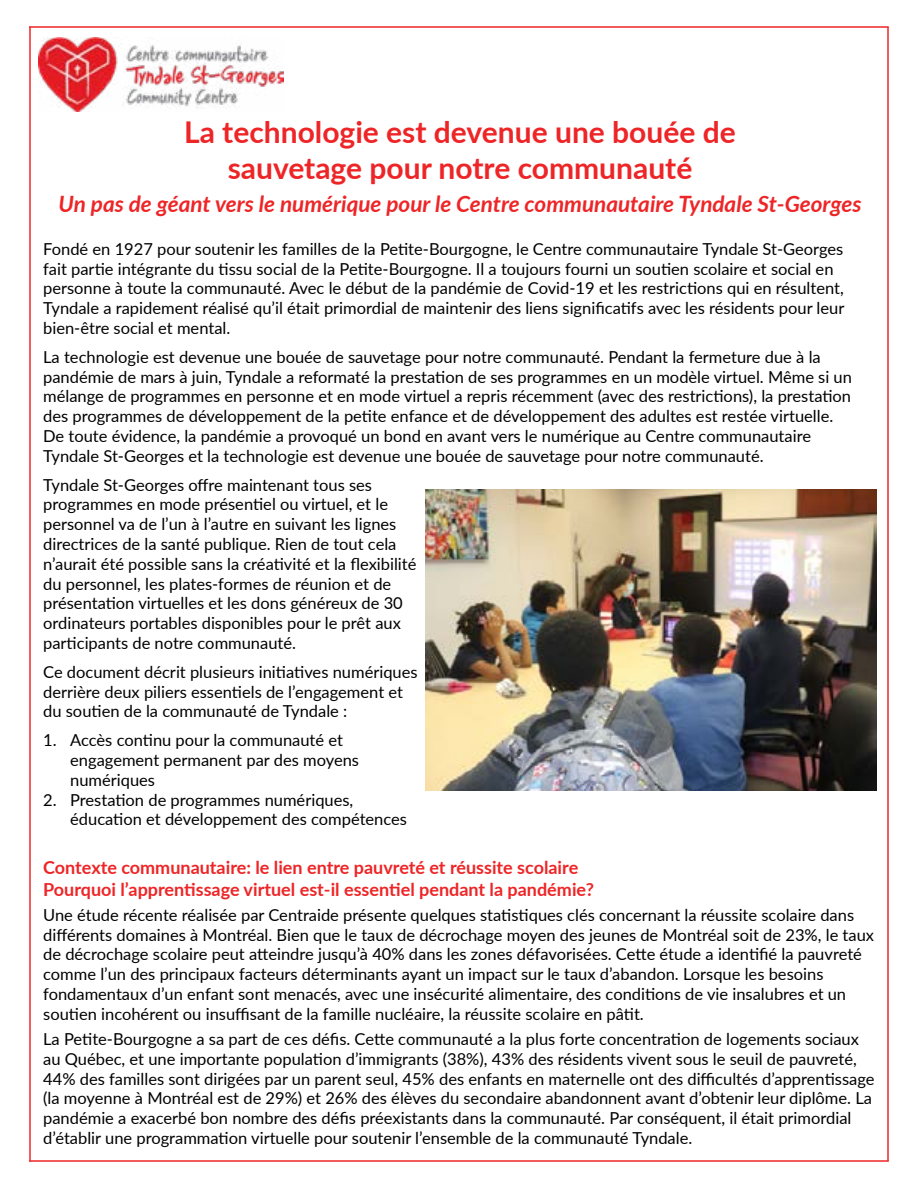
<style>
.page{position:relative;width:918px;height:1188px;background:#fff}
.page>*{position:absolute;margin:0;border:0;box-sizing:border-box;transform-origin:0 0}
.t1{font:700 30px/36px "Lato";color:#ee2527;text-align:center}
.t2{font:italic 700 22.5px "Lato";color:#ee2527}
.t3{font:700 18px/21.6px "Lato";color:#ee2527}
.t4{font:16.5px/19.8px "Lato";color:#000}
</style>
<div class="page">
<hr style="left:29px;top:26px;width:860px;height:2px;background:#ee2527">
<hr style="left:29px;top:1160px;width:860px;height:2px;background:#ee2527">
<hr style="left:887px;top:27px;width:2px;height:1134px;background:#ee2a29">
<hr style="left:29px;top:26px;width:2px;height:1136px;background:#ee2a29">
<img style="left:426px;top:490px;width:450px;height:300px">
<img style="left:38px;top:37px;width:246px;height:75px">
<h1 class="t1" style="left:184px;top:112px;width:553px">La technologie est devenue une bouée de sauvetage pour notre communauté</h1>
<h2 class="t2" style="left:59px;top:188px;width:804px">Un pas de géant vers le numérique pour le Centre communautaire Tyndale St-Georges</h2>
<p class="t4" style="left:43px;top:238px;width:803px">Fondé en 1927 pour soutenir les familles de la Petite-Bourgogne, le Centre communautaire Tyndale St-Georges fait partie intégrante du tissu social de la Petite-Bourgogne. Il a toujours fourni un soutien scolaire et social en personne à toute la communauté. Avec le début de la pandémie de Covid-19 et les restrictions qui en résultent, Tyndale a rapidement réalisé qu’il était primordial de maintenir des liens significatifs avec les résidents pour leur bien-être social et mental.</p>
<p class="t4" style="left:43px;top:346px;width:810px">La technologie est devenue une bouée de sauvetage pour notre communauté. Pendant la fermeture due à la pandémie de mars à juin, Tyndale a reformaté la prestation de ses programmes en un modèle virtuel. Même si un mélange de programmes en personne et en mode virtuel a repris récemment (avec des restrictions), la prestation des programmes de développement de la petite enfance et de développement des adultes est restée virtuelle.<br>De toute évidence, la pandémie a provoqué un bond en avant vers le numérique au Centre communautaire Tyndale St-Georges et la technologie est devenue une bouée de sauvetage pour notre communauté.</p>
<p class="t4" style="left:43px;top:474px;width:375px">Tyndale St-Georges offre maintenant tous ses programmes en mode présentiel ou virtuel, et le personnel va de l’un à l’autre en suivant les lignes directrices de la santé publique. Rien de tout cela n’aurait été possible sans la créativité et la flexibilité du personnel, les plates-formes de réunion et de présentation virtuelles et les dons généreux de 30 ordinateurs portables disponibles pour le prêt aux participants de notre communauté.</p>
<p class="t4" style="left:43px;top:661px;width:376px">Ce document décrit plusieurs initiatives numériques derrière deux piliers essentiels de l’engagement et du soutien de la communauté de Tyndale :</p>
<p class="t4" style="left:70px;top:730px;width:290px;text-indent:-27px">1. Accès continu pour la communauté et engagement permanent par des moyens numériques</p>
<p class="t4" style="left:70px;top:789px;width:338px;text-indent:-27px">2. Prestation de programmes numériques, éducation et développement des compétences</p>
<p class="t3" style="left:43px;top:856px;width:552px">Contexte communautaire: le lien entre pauvreté et réussite scolaire<br>Pourquoi l’apprentissage virtuel est-il essentiel pendant la pandémie?</p>
<p class="t4" style="left:43px;top:904px;width:832px">Une étude récente réalisée par Centraide présente quelques statistiques clés concernant la réussite scolaire dans différents domaines à Montréal. Bien que le taux de décrochage moyen des jeunes de Montréal soit de 23%, le taux de décrochage scolaire peut atteindre jusqu’à 40% dans les zones défavorisées. Cette étude a identifié la pauvreté comme l’un des principaux facteurs déterminants ayant un impact sur le taux d’abandon. Lorsque les besoins fondamentaux d’un enfant sont menacés, avec une insécurité alimentaire, des conditions de vie insalubres et un soutien incohérent ou insuffisant de la famille nucléaire, la réussite scolaire en pâtit.</p>
<p class="t4" style="left:43px;top:1028px;width:833px">La Petite-Bourgogne a sa part de ces défis. Cette communauté a la plus forte concentration de logements sociaux au Québec, et une importante population d’immigrants (38%), 43% des résidents vivent sous le seuil de pauvreté, 44% des familles sont dirigées par un parent seul, 45% des enfants en maternelle ont des difficultés d’apprentissage (la moyenne à Montréal est de 29%) et 26% des élèves du secondaire abandonnent avant d’obtenir leur diplôme. La pandémie a exacerbé bon nombre des défis préexistants dans la communauté. Par conséquent, il était primordial d’établir une programmation virtuelle pour soutenir l’ensemble de la communauté Tyndale.</p>
</div>
